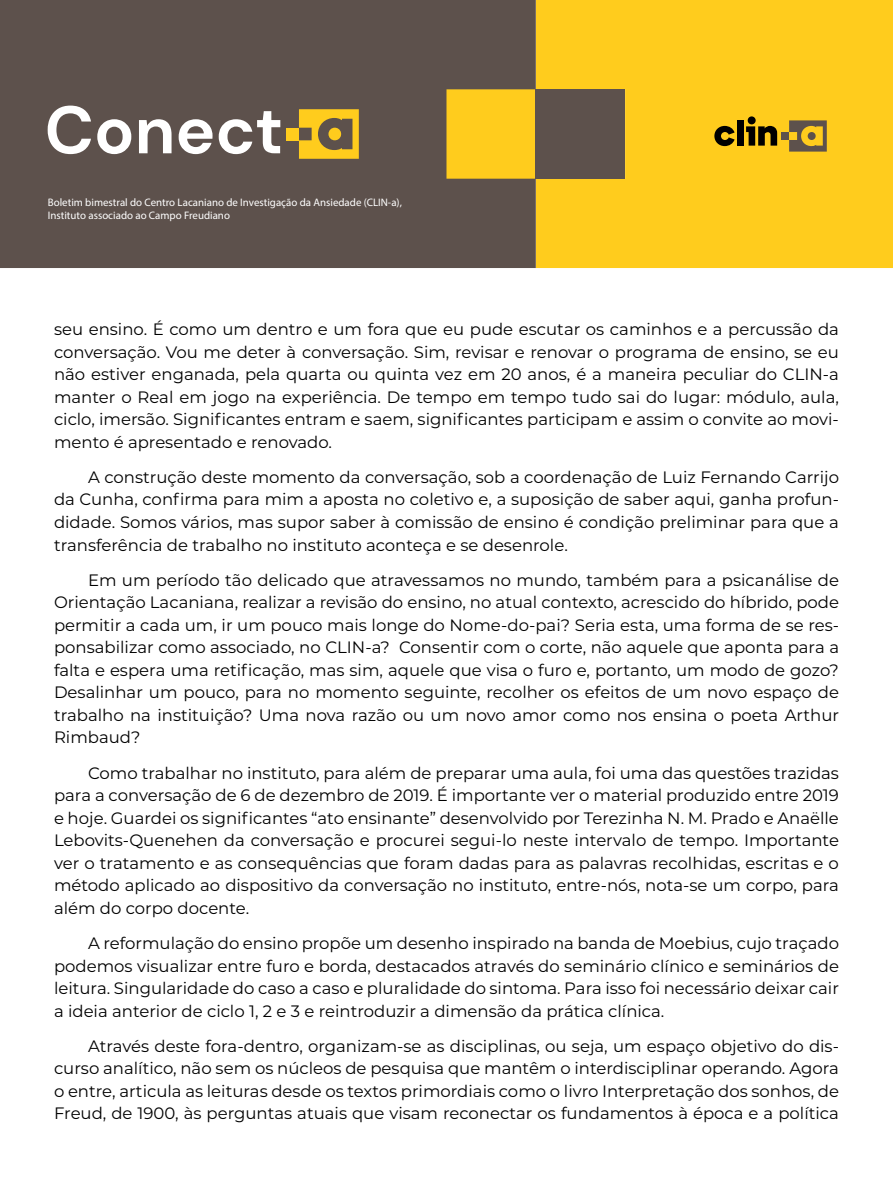
<style>
.page{position:relative;width:893px;height:1187px;background:#fff}
.page>*{position:absolute;margin:0;border:0;box-sizing:border-box;transform-origin:0 0}
.t1{font:700 67.05px "DM Sans";color:#fff}
.t2{font:16.5px/22.5px "Montserrat";color:#000;text-align:justify}
.t3{font:10.95px/13px "Myriad Pro";color:#fff}
</style>
<div class="page">
<div style="left:536px;top:0;width:357px;height:268px;background:#ffcc1d"></div>
<div style="left:536px;top:89px;width:89px;height:90px;background:#5d514c"></div>
<div style="left:0;top:0;width:536px;height:268px;background:#5d514c"></div>
<div style="left:737px;top:120px;width:6px;height:26px;background:#000"></div>
<svg style="left:789px;top:120px;width:38px;height:32px"></svg>
<div style="left:781px;top:132px;width:8px;height:8px;background:#5d514c"></div>
<svg style="left:746px;top:126px;width:31px;height:20px"></svg>
<div style="left:748px;top:116px;width:8px;height:8px;background:#000;border-radius:50%"></div>
<svg style="left:714px;top:126px;width:21px;height:20px"></svg>
<svg style="left:299px;top:109px;width:60px;height:50px;background:#c6a12d"></svg>
<div style="left:286px;top:128px;width:13px;height:12px;background:#ffcc1d"></div>
<h1 class="t1" style="left:45px;top:88px;width:240px">Conect</h1>
<p class="t3" style="left:48px;top:195px;width:356px">Boletim bimestral do Centro Lacaniano de Investigação da Ansiedade (CLIN-a),<br>Instituto associado ao Campo Freudiano</p>
<p class="t2" style="left:54px;top:317px;width:786px">seu ensino. É como um dentro e um fora que eu pude escutar os caminhos e a percussão da conversação. Vou me deter à conversação. Sim, revisar e renovar o programa de ensino, se eu não estiver enganada, pela quarta ou quinta vez em 20 anos, é a maneira peculiar do CLIN-a manter o Real em jogo na experiência. De tempo em tempo tudo sai do lugar: módulo, aula, ciclo, imersão. Significantes entram e saem, significantes participam e assim o convite ao movi&shy;mento é apresentado e renovado.</p>
<p class="t2" style="left:54px;top:465px;width:786px;text-indent:34px">A construção deste momento da conversação, sob a coordenação de Luiz Fernando Carrijo da Cunha, confirma para mim a aposta no coletivo e, a suposição de saber aqui, ganha profun&shy;didade. Somos vários, mas supor saber à comissão de ensino é condição preliminar para que a transferência de trabalho no instituto aconteça e se desenrole.</p>
<p class="t2" style="left:54px;top:568px;width:787px;text-indent:34px">Em um período tão delicado que atravessamos no mundo, também para a psicanálise de Orientação Lacaniana, realizar a revisão do ensino, no atual contexto, acrescido do híbrido, pode permitir a cada um, ir um pouco mais longe do Nome-do-pai? Seria esta, uma forma de se res&shy;ponsabilizar como associado, no CLIN-a? Consentir com o corte, não aquele que aponta para a falta e espera uma retificação, mas sim, aquele que visa o furo e, portanto, um modo de gozo?<br>Desalinhar um pouco, para no momento seguinte, recolher os efeitos de um novo espaço de trabalho na instituição? Uma nova razão ou um novo amor como nos ensina o poeta Arthur Rimbaud?</p>
<p class="t2" style="left:54px;top:761px;width:786px;text-indent:34px">Como trabalhar no instituto, para além de preparar uma aula, foi uma das questões trazidas para a conversação de 6 de dezembro de 2019. É importante ver o material produzido entre 2019 e hoje. Guardei os significantes “ato ensinante” desenvolvido por Terezinha N. M. Prado e Anaëlle Lebovits-Quenehen da conversação e procurei segui-lo neste intervalo de tempo. Importante ver o tratamento e as consequências que foram dadas para as palavras recolhidas, escritas e o método aplicado ao dispositivo da conversação no instituto, entre-nós, nota-se um corpo, para além do corpo docente.</p>
<p class="t2" style="left:54px;top:931px;width:787px;text-indent:34px">A reformulação do ensino propõe um desenho inspirado na banda de Moebius, cujo traçado podemos visualizar entre furo e borda, destacados através do seminário clínico e seminários de leitura. Singularidade do caso a caso e pluralidade do sintoma. Para isso foi necessário deixar cair a ideia anterior de ciclo 1, 2 e 3 e reintroduzir a dimensão da prática clínica.</p>
<p class="t2" style="left:54px;top:1034px;width:786px;text-indent:34px">Através deste fora-dentro, organizam-se as disciplinas, ou seja, um espaço objetivo do dis&shy;curso analítico, não sem os núcleos de pesquisa que mantêm o interdisciplinar operando. Agora o entre, articula as leituras desde os textos primordiais como o livro Interpretação dos sonhos, de Freud, de 1900, às perguntas atuais que visam reconectar os fundamentos à época e a política</p>
</div>
